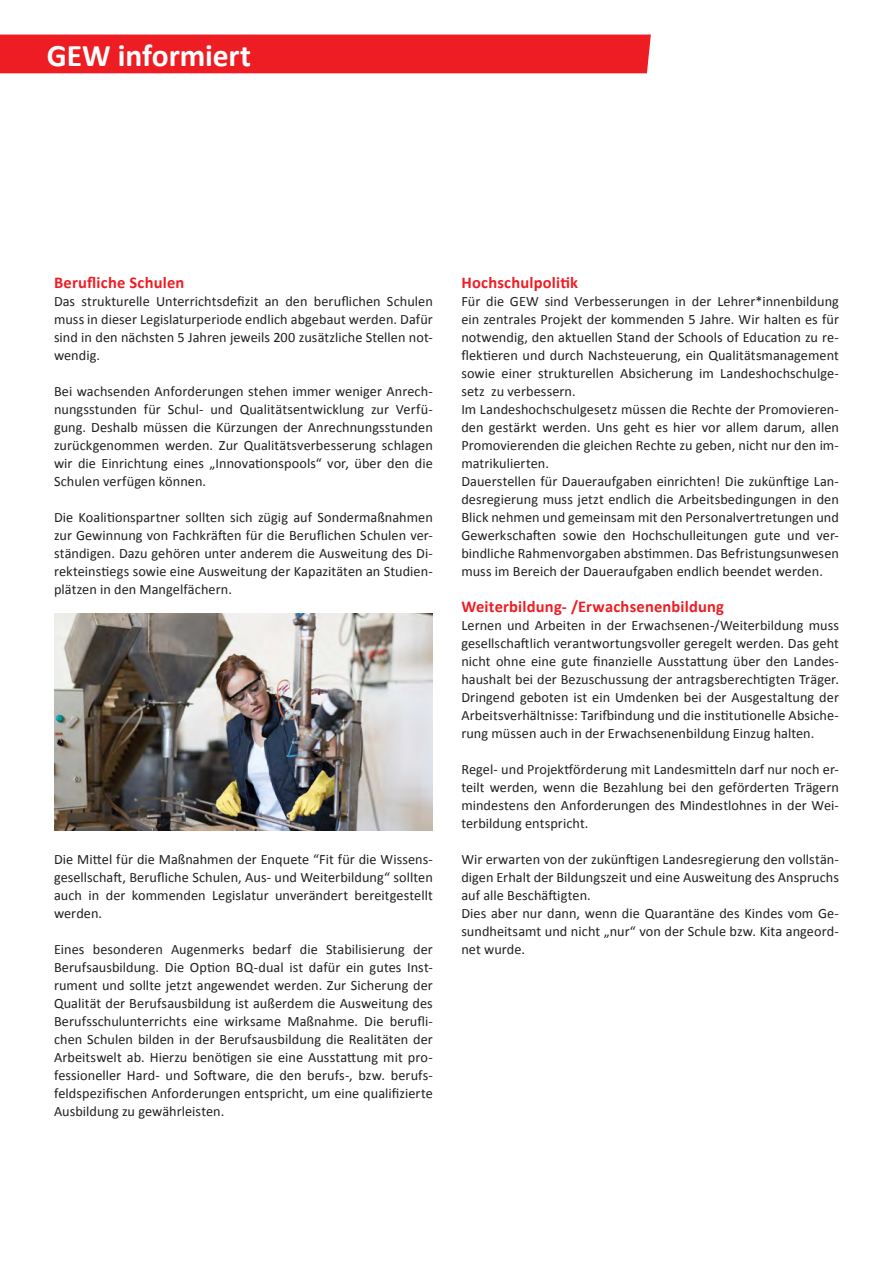
<style>
.page{position:relative;width:893px;height:1263px;background:#fff}
.page>*{position:absolute;margin:0;border:0;box-sizing:border-box;transform-origin:0 0}
.t1{font:700 31.5px "Calibri";letter-spacing:-.005em;color:#fff}
.t2{font:700 16.5px "Calibri";letter-spacing:.01em;color:#ee1d23}
.t3{font:14.25px/18px "Calibri";letter-spacing:.005em;color:#231f20;text-align:justify}
</style>
<div class="page">
<div style="left:0;top:35px;width:651px;height:38px;background:#ee1d23"></div>
<img style="left:54px;top:613px;width:379px;height:217px">
<h1 class="t1" style="left:47px;top:35px;width:206px">GEW informiert</h1>
<p class="t2" style="left:54px;top:272px;width:132px">Berufliche Schulen</p>
<p class="t3" style="left:54px;top:292px;width:380px">Das strukturelle Unterrichtsdefizit an den beruflichen Schulen muss in dieser Legislaturperiode endlich abgebaut werden. Dafür sind in den nächsten 5 Jahren jeweils 200 zusätzliche Stellen not&shy;wendig.</p>
<p class="t3" style="left:54px;top:382px;width:380px">Bei wachsenden Anforderungen stehen immer weniger Anrech&shy;nungsstunden für Schul- und Qualitätsentwicklung zur Verfü&shy;gung. Deshalb müssen die Kürzungen der Anrechnungsstunden zurückgenommen werden. Zur Qualitätsverbesserung schlagen wir die Einrichtung eines „Innovationspools“ vor, über den die Schulen verfügen können.</p>
<p class="t3" style="left:54px;top:508px;width:380px">Die Koalitionspartner sollten sich zügig auf Sondermaßnahmen zur Gewinnung von Fachkräften für die Beruflichen Schulen ver&shy;ständigen. Dazu gehören unter anderem die Ausweitung des Di&shy;rekteinstiegs sowie eine Ausweitung der Kapazitäten an Studien&shy;plätzen in den Mangelfächern.</p>
<p class="t3" style="left:54px;top:850px;width:380px">Die Mittel für die Maßnahmen der Enquete “Fit für die Wissens&shy;gesellschaft, Berufliche Schulen, Aus- und Weiterbildung“ sollten auch in der kommenden Legislatur unverändert bereitgestellt werden.</p>
<p class="t3" style="left:54px;top:940px;width:380px">Eines besonderen Augenmerks bedarf die Stabilisierung der Berufsausbildung. Die Option BQ-dual ist dafür ein gutes Inst&shy;rument und sollte jetzt angewendet werden. Zur Sicherung der Qualität der Berufsausbildung ist außerdem die Ausweitung des Berufsschulunterrichts eine wirksame Maßnahme. Die berufli&shy;chen Schulen bilden in der Berufsausbildung die Realitäten der Arbeitswelt ab. Hierzu benötigen sie eine Ausstattung mit pro&shy;fessioneller Hard- und Software, die den berufs-, bzw. berufs&shy;feldspezifischen Anforderungen entspricht, um eine qualifizierte Ausbildung zu gewährleisten.</p>
<p class="t2" style="left:461px;top:272px;width:118px">Hochschulpolitik</p>
<p class="t3" style="left:461px;top:292px;width:379px;text-align:left">Für die GEW sind Verbesserungen in der Lehrer*innenbildung ein zentrales Projekt der kommenden 5 Jahre. Wir halten es für notwendig, den aktuellen Stand der Schools of Education zu re&shy;flektieren und durch Nachsteuerung, ein Qualitätsmanagement sowie einer strukturellen Absicherung im Landeshochschulge&shy;setz zu verbessern.<br>Im Landeshochschulgesetz müssen die Rechte der Promovieren&shy;den gestärkt werden. Uns geht es hier vor allem darum, allen Promovierenden die gleichen Rechte zu geben, nicht nur den im&shy;matrikulierten.<br>Dauerstellen für Daueraufgaben einrichten! Die zukünftige Lan&shy;desregierung muss jetzt endlich die Arbeitsbedingungen in den Blick nehmen und gemeinsam mit den Personalvertretungen und Gewerkschaften sowie den Hochschulleitungen gute und ver&shy;bindliche Rahmenvorgaben abstimmen. Das Befristungsunwesen muss im Bereich der Daueraufgaben endlich beendet werden.</p>
<p class="t2" style="left:461px;top:596px;width:264px">Weiterbildung- /Erwachsenenbildung</p>
<p class="t3" style="left:461px;top:616px;width:379px">Lernen und Arbeiten in der Erwachsenen-/Weiterbildung muss gesellschaftlich verantwortungsvoller geregelt werden. Das geht nicht ohne eine gute finanzielle Ausstattung über den Landes&shy;haushalt bei der Bezuschussung der antragsberechtigten Träger.<br>Dringend geboten ist ein Umdenken bei der Ausgestaltung der Arbeitsverhältnisse: Tarifbindung und die institutionelle Absiche&shy;rung müssen auch in der Erwachsenenbildung Einzug halten.</p>
<p class="t3" style="left:461px;top:760px;width:379px">Regel- und Projektförderung mit Landesmitteln darf nur noch er&shy;teilt werden, wenn die Bezahlung bei den geförderten Trägern mindestens den Anforderungen des Mindestlohnes in der Wei&shy;terbildung entspricht.</p>
<p class="t3" style="left:461px;top:850px;width:379px;text-align:left">Wir erwarten von der zukünftigen Landesregierung den vollstän&shy;digen Erhalt der Bildungszeit und eine Ausweitung des Anspruchs auf alle Beschäftigten.<br>Dies aber nur dann, wenn die Quarantäne des Kindes vom Ge&shy;sundheitsamt und nicht „nur“ von der Schule bzw. Kita angeord&shy;net wurde.</p>
</div>
